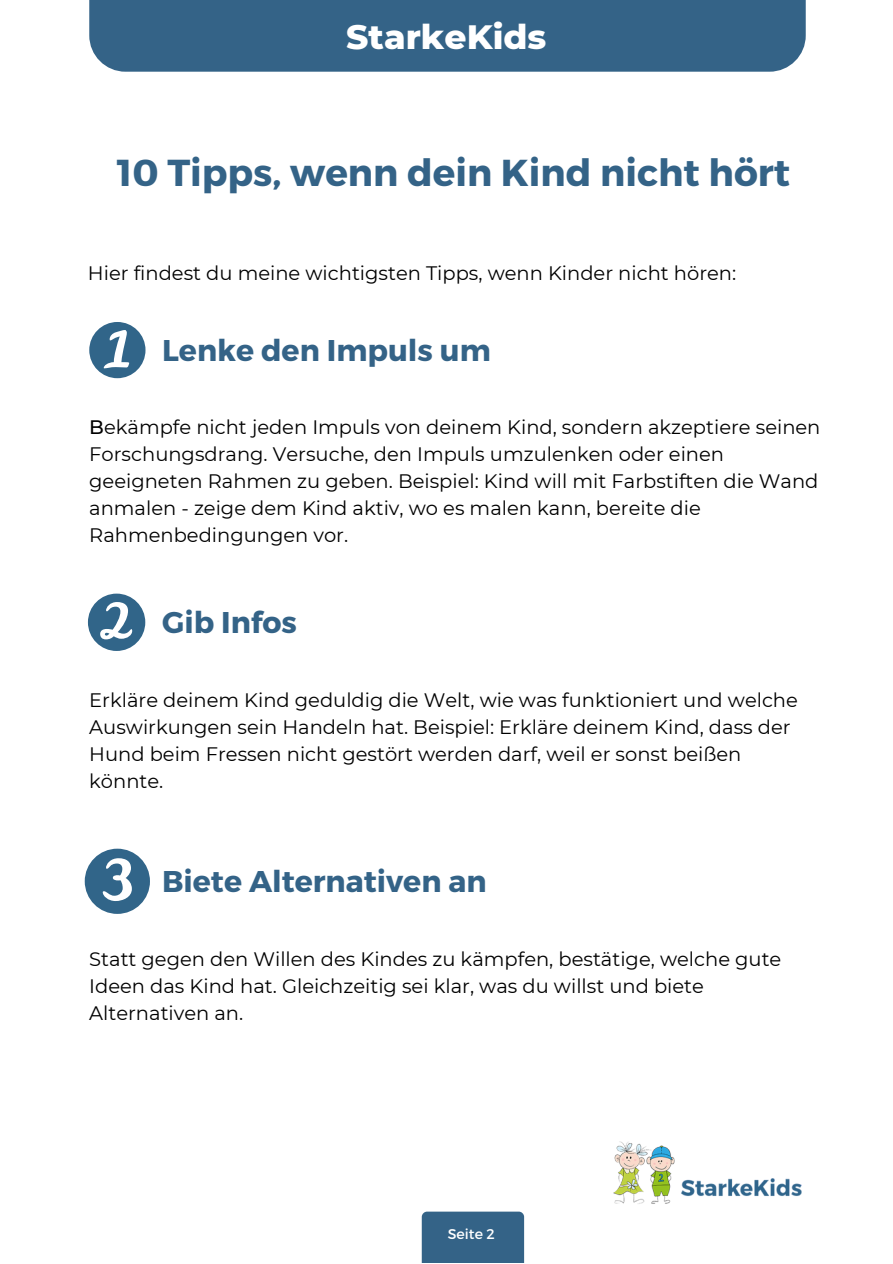
<style>
.page{position:relative;width:893px;height:1264px;background:#fff}
.page>*{position:absolute;margin:0;border:0;box-sizing:border-box;transform-origin:0 0}
.t1{font:700 37.5px "Montserrat";color:#346387}
.t2{font:800 34.5px "Montserrat";color:#fff}
.t3{font:700 30px "Montserrat";color:#346387}
.t4{font:19.5px/27px "Montserrat";color:#000}
.t5{font:14.1px "Montserrat";color:#fff}
.s1{font-weight:500}
</style>
<div class="page">
<img style="left:614px;top:1141px;width:187px;height:63px">
<div style="left:89px;top:0;width:716px;height:72px;background:#346387"></div>
<div style="left:422px;top:1211px;width:102px;height:51px;background:#346387"></div>
<svg style="left:89px;top:322px;width:56px;height:56px"></svg>
<svg style="left:88px;top:593px;width:57px;height:58px"></svg>
<svg style="left:85px;top:848px;width:65px;height:65px"></svg>
<h2 class="t2" style="left:346px;top:15px;width:201px">StarkeKids</h2>
<h1 class="t1" style="left:117px;top:148px;width:674px">10 Tipps, wenn dein Kind nicht hört</h1>
<p class="t4" style="left:88px;top:259px;width:649px">Hier findest du meine wichtigsten Tipps, wenn Kinder nicht hören:</p>
<h3 class="t3" style="left:162px;top:330px;width:330px">Lenke den Impuls um</h3>
<p class="t4" style="left:89px;top:414px;width:732px"><span class="s1">B</span>ekämpfe nicht jeden Impuls von deinem Kind, sondern akzeptiere seinen Forschungsdrang. Versuche, den Impuls umzulenken oder einen geeigneten Rahmen zu geben. Beispiel: Kind will mit Farbstiften die Wand anmalen - zeige dem Kind aktiv, wo es malen kann, bereite die Rahmenbedingungen vor.</p>
<h3 class="t3" style="left:162px;top:603px;width:136px">Gib Infos</h3>
<p class="t4" style="left:89px;top:686px;width:710px">Erkläre deinem Kind geduldig die Welt, wie was funktioniert und welche Auswirkungen sein Handeln hat. Beispiel: Erkläre deinem Kind, dass der Hund beim Fressen nicht gestört werden darf, weil er sonst beißen könnte.</p>
<h3 class="t3" style="left:162px;top:861px;width:326px">Biete Alternativen an</h3>
<p class="t4" style="left:89px;top:945px;width:693px">Statt gegen den Willen des Kindes zu kämpfen, bestätige, welche gute<br>Ideen das Kind hat. Gleichzeitig sei klar, was du willst und biete<br>Alternativen an.</p>
<p class="t5" style="left:448px;top:1224px;width:48px">Seite 2</p>
</div>
